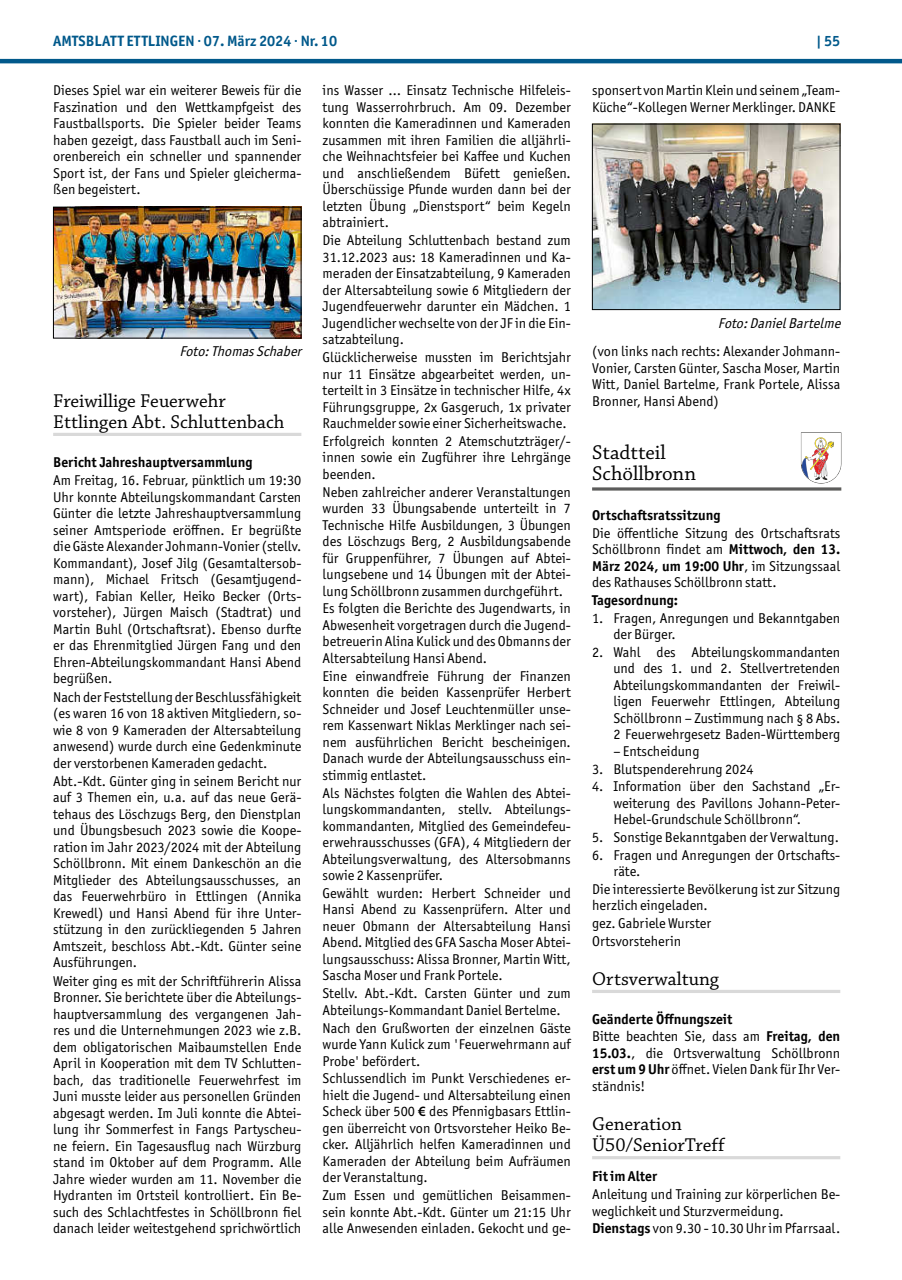
<style>
.page{position:relative;width:902px;height:1280px;background:#fff}
.page>*{position:absolute;margin:0;border:0;box-sizing:border-box;transform-origin:0 0}
.t1{font:21px/21px "Chaparral Pro";color:#000}
.t2{font:19.5px/21px "Chaparral Pro";color:#000}
.t3{font:700 15px "Officina Sans ITC Pro";color:#01598b}
.t4{font:14.25px/16.5px "Officina Sans ITC Pro";color:#000;text-align:justify}
.t5{font:700 14.25px "Officina Sans ITC Pro";color:#000}
.t6{font:italic 14.25px "Officina Sans ITC Pro";color:#000}
.s1{font-family:"Myriad Pro";font-weight:600}
.s2{font-weight:700}
</style>
<div class="page">
<hr style="left:0;top:59px;width:901px;height:4px;background:#01598b">
<hr style="left:53px;top:433px;width:248px;height:3px;background:#d9d9d9">
<img style="left:55px;top:209px;width:244px;height:127px">
<div style="left:53px;top:207px;width:248px;height:131px;border:1px solid #000"></div>
<hr style="left:592px;top:990px;width:248px;height:3px;background:#d9d9d9">
<hr style="left:592px;top:1156px;width:248px;height:3px;background:#d9d9d9">
<img style="left:594px;top:126px;width:244px;height:182px">
<div style="left:592px;top:124px;width:248px;height:186px;border:1px solid #000"></div>
<svg style="left:592px;top:487px;width:249px;height:4px"></svg>
<svg style="left:800px;top:432px;width:42px;height:51px"></svg>
<p class="t3" style="left:53px;top:31px;width:285px">AMTSBLATT ETTLINGEN · 07. März 2024 · Nr. 10</p>
<p class="t3" style="left:816px;top:31px;width:26px">| 55</p>
<p class="t4" style="left:53px;top:82px;width:250px">Dieses Spiel war ein weiterer Beweis für die Faszination und den Wettkampfgeist des Faustballsports. Die Spieler beider Teams haben gezeigt, dass Faustball auch im Seni&shy;orenbereich ein schneller und spannender Sport ist, der Fans und Spieler gleicherma&shy;ßen begeistert.</p>
<p class="t4" style="left:322px;top:82px;width:250px">ins Wasser … Einsatz Technische Hilfeleis&shy;tung Wasserrohrbruch. Am 09. Dezember konnten die Kameradinnen und Kameraden zusammen mit ihren Familien die alljährli&shy;che Weihnachtsfeier bei Kaffee und Kuchen und anschließendem Büfett genießen.<br>Überschüssige Pfunde wurden dann bei der letzten Übung „Dienstsport“ beim Kegeln abtrainiert.</p>
<p class="t4" style="left:322px;top:232px;width:250px">Die Abteilung Schluttenbach bestand zum 31.12.2023 aus: 18 Kameradinnen und Ka&shy;meraden der Einsatzabteilung, 9 Kameraden der Altersabteilung sowie 6 Mitgliedern der Jugendfeuerwehr darunter ein Mädchen. 1<br>Jugendlicher wechselte von der JF in die Ein&shy;satzabteilung.</p>
<p class="t4" style="left:322px;top:349px;width:250px">Glücklicherweise mussten im Berichtsjahr nur 11 Einsätze abgearbeitet werden, un&shy;terteilt in 3 Einsätze in technischer Hilfe, 4x Führungsgruppe, 2x Gasgeruch, 1x privater Rauchmelder sowie einer Sicherheitswache.</p>
<p class="t4" style="left:322px;top:433px;width:250px">Erfolgreich konnten 2 Atemschutzträger/- innen sowie ein Zugführer ihre Lehrgänge beenden.</p>
<p class="t4" style="left:322px;top:483px;width:250px">Neben zahlreicher anderer Veranstaltungen wurden 33 Übungsabende unterteilt in 7<br>Technische Hilfe Ausbildungen, 3 Übungen des Löschzugs Berg, 2 Ausbildungsabende für Gruppenführer, 7 Übungen auf Abtei&shy;lungsebene und 14 Übungen mit der Abtei&shy;lung Schöllbronn zusammen durchgeführt.</p>
<p class="t4" style="left:322px;top:600px;width:250px">Es folgten die Berichte des Jugendwarts, in Abwesenheit vorgetragen durch die Jugend&shy;betreuerin Alina Kulick und des Obmanns der Altersabteilung Hansi Abend.</p>
<p class="t4" style="left:322px;top:668px;width:250px">Eine einwandfreie Führung der Finanzen konnten die beiden Kassenprüfer Herbert Schneider und Josef Leuchtenmüller unse&shy;rem Kassenwart Niklas Merklinger nach sei&shy;nem ausführlichen Bericht bescheinigen.<br>Danach wurde der Abteilungsausschuss ein&shy;stimmig entlastet.</p>
<p class="t4" style="left:322px;top:784px;width:250px">Als Nächstes folgten die Wahlen des Abtei&shy;lungskommandanten, stellv. Abteilungs&shy;kommandanten, Mitglied des Gemeindefeu&shy;erwehrausschusses (GFA), 4 Mitgliedern der Abteilungsverwaltung, des Altersobmanns sowie 2 Kassenprüfer.</p>
<p class="t4" style="left:322px;top:885px;width:250px">Gewählt wurden: Herbert Schneider und Hansi Abend zu Kassenprüfern. Alter und neuer Obmann der Altersabteilung Hansi Abend. Mitglied des GFA Sascha Moser Abtei&shy;lungsausschuss: Alissa Bronner, Martin Witt, Sascha Moser und Frank Portele.</p>
<p class="t4" style="left:322px;top:985px;width:250px">Stellv. Abt.-Kdt. Carsten Günter und zum<br>Abteilungs-Kommandant Daniel Bertelme.</p>
<p class="t4" style="left:322px;top:1019px;width:250px">Nach den Grußworten der einzelnen Gäste wurde Yann Kulick zum 'Feuerwehrmann auf Probe' befördert.</p>
<p class="t4" style="left:322px;top:1070px;width:250px">Schlussendlich im Punkt Verschiedenes er&shy;hielt die Jugend- und Altersabteilung einen Scheck über 500 <span class="s1">€</span> des Pfennigbasars Ettlin&shy;gen überreicht von Ortsvorsteher Heiko Be&shy;cker. Alljährlich helfen Kameradinnen und Kameraden der Abteilung beim Aufräumen der Veranstaltung.</p>
<p class="t4" style="left:322px;top:1187px;width:250px">Zum Essen und gemütlichen Beisammen&shy;sein konnte Abt.-Kdt. Günter um 21:15 Uhr alle Anwesenden einladen. Gekocht und ge-</p>
<p class="t4" style="left:592px;top:82px;width:250px">sponsert von Martin Klein und seinem „Team-<br>Küche“-Kollegen Werner Merklinger. DANKE</p>
<p class="t6" style="left:718px;top:315px;width:128px">Foto:DanielBartelme</p>
<p class="t4" style="left:592px;top:343px;width:250px">(von links nach rechts: Alexander Johmann-Vonier, Carsten Günter, Sascha Moser, Martin Witt, Daniel Bartelme, Frank Portele, Alissa Bronner, Hansi Abend)</p>
<h1 class="t1" style="left:592px;top:442px;width:105px">Stadtteil<br>Schöllbronn</h1>
<p class="t5" style="left:592px;top:507px;width:130px">Ortschaftsratssitzung</p>
<p class="t4" style="left:592px;top:525px;width:250px">Die öffentliche Sitzung des Ortschaftsrats Schöllbronn findet am <span class="s2">Mittwoch, den 13.<br>März 2024, um 19:00 Uhr</span>, im Sitzungssaal des Rathauses Schöllbronn statt.</p>
<p class="t5" style="left:592px;top:591px;width:87px">Tagesordnung:</p>
<p class="t4" style="left:613px;top:610px;width:228px;text-indent:-21px">1. Fragen, Anregungen und Bekanntgaben der Bürger.</p>
<p class="t4" style="left:613px;top:644px;width:228px;text-indent:-21px">2. Wahl des Abteilungskommandanten und des 1. und 2. Stellvertretenden Abteilungskommandanten der Freiwil&shy;ligen Feuerwehr Ettlingen, Abteilung Schöllbronn – Zustimmung nach § 8 Abs.<br>2 Feuerwehrgesetz Baden-Württemberg</p>
<p class="t4" style="left:613px;top:743px;width:88px">– Entscheidung</p>
<p class="t4" style="left:592px;top:760px;width:163px">3. Blutspenderehrung 2024</p>
<p class="t4" style="left:613px;top:778px;width:228px;text-indent:-21px">4. Information über den Sachstand „Er&shy;weiterung des Pavillons Johann-Peter-Hebel-Grundschule Schöllbronn“.</p>
<p class="t4" style="left:592px;top:829px;width:248px">5. Sonstige Bekanntgaben der Verwaltung.</p>
<p class="t4" style="left:592px;top:846px;width:250px">6. Fragen und Anregungen der Ortschafts-</p>
<p class="t4" style="left:613px;top:863px;width:29px">räte.</p>
<p class="t4" style="left:592px;top:881px;width:250px">Die interessierte Bevölkerung ist zur Sitzung</p>
<p class="t4" style="left:592px;top:897px;width:117px">herzlich eingeladen.</p>
<p class="t4" style="left:592px;top:915px;width:121px">gez. Gabriele Wurster</p>
<p class="t4" style="left:592px;top:932px;width:91px">Ortsvorsteherin</p>
<h2 class="t2" style="left:592px;top:969px;width:128px">Ortsverwaltung</h2>
<p class="t4" style="left:592px;top:1010px;width:250px;text-align:left"><span class="s2">Geänderte Öffnungszeit<br></span>Bitte beachten Sie, dass am <span class="s2">Freitag, den<br>15.03.</span>, die Ortsverwaltung Schöllbronn <span class="s2">erst um 9 Uhr</span> öffnet. Vielen Dank für Ihr Ver&shy;ständnis!</p>
<h2 class="t2" style="left:592px;top:1114px;width:134px">Generation<br>Ü50/SeniorTreff</h2>
<p class="t5" style="left:592px;top:1168px;width:66px">Fit im Alter</p>
<p class="t4" style="left:592px;top:1186px;width:250px;line-height:17.1px;text-align:left">Anleitung und Training zur körperlichen Be&shy;weglichkeit und Sturzvermeidung.<br><span class="s2">Dienstags</span> von 9.30 - 10.30 Uhr im Pfarrsaal.</p>
<p class="t6" style="left:179px;top:343px;width:127px">Foto:ThomasSchaber</p>
<h2 class="t2" style="left:53px;top:391px;width:233px">Freiwillige Feuerwehr<br>Ettlingen Abt. Schluttenbach</h2>
<p class="t5" style="left:53px;top:453px;width:201px">Bericht Jahreshauptversammlung</p>
<p class="t4" style="left:53px;top:472px;width:250px">Am Freitag, 16. Februar, pünktlich um 19:30<br>Uhr konnte Abteilungskommandant Carsten Günter die letzte Jahreshauptversammlung seiner Amtsperiode eröffnen. Er begrüßte die Gäste Alexander Johmann-Vonier (stellv.<br>Kommandant), Josef Jilg (Gesamtaltersob&shy;mann), Michael Fritsch (Gesamtjugend&shy;wart), Fabian Keller, Heiko Becker (Orts&shy;vorsteher), Jürgen Maisch (Stadtrat) und Martin Buhl (Ortschaftsrat). Ebenso durfte er das Ehrenmitglied Jürgen Fang und den Ehren-Abteilungskommandant Hansi Abend begrüßen.</p>
<p class="t4" style="left:53px;top:688px;width:250px">Nach der Feststellung der Beschlussfähigkeit (es waren 16 von 18 aktiven Mitgliedern, so&shy;wie 8 von 9 Kameraden der Altersabteilung anwesend) wurde durch eine Gedenkminute der verstorbenen Kameraden gedacht.</p>
<p class="t4" style="left:53px;top:773px;width:250px">Abt.-Kdt. Günter ging in seinem Bericht nur auf 3 Themen ein, u.a. auf das neue Gerä&shy;tehaus des Löschzugs Berg, den Dienstplan und Übungsbesuch 2023 sowie die Koope&shy;ration im Jahr 2023/2024 mit der Abteilung Schöllbronn. Mit einem Dankeschön an die Mitglieder des Abteilungsausschusses, an das Feuerwehrbüro in Ettlingen (Annika Krewedl) und Hansi Abend für ihre Unter&shy;stützung in den zurückliegenden 5 Jahren Amtszeit, beschloss Abt.-Kdt. Günter seine Ausführungen.</p>
<p class="t4" style="left:53px;top:972px;width:250px">Weiter ging es mit der Schriftführerin Alissa Bronner. Sie berichtete über die Abteilungs&shy;hauptversammlung des vergangenen Jah&shy;res und die Unternehmungen 2023 wie z.B. dem obligatorischen Maibaumstellen Ende April in Kooperation mit dem TV Schlutten&shy;bach, das traditionelle Feuerwehrfest im Juni musste leider aus personellen Gründen abgesagt werden. Im Juli konnte die Abtei&shy;lung ihr Sommerfest in Fangs Partyscheu&shy;ne feiern. Ein Tagesausflug nach Würzburg stand im Oktober auf dem Programm. Alle Jahre wieder wurden am 11. November die Hydranten im Ortsteil kontrolliert. Ein Be&shy;such des Schlachtfestes in Schöllbronn fiel danach leider weitestgehend sprichwörtlich</p>
</div>
